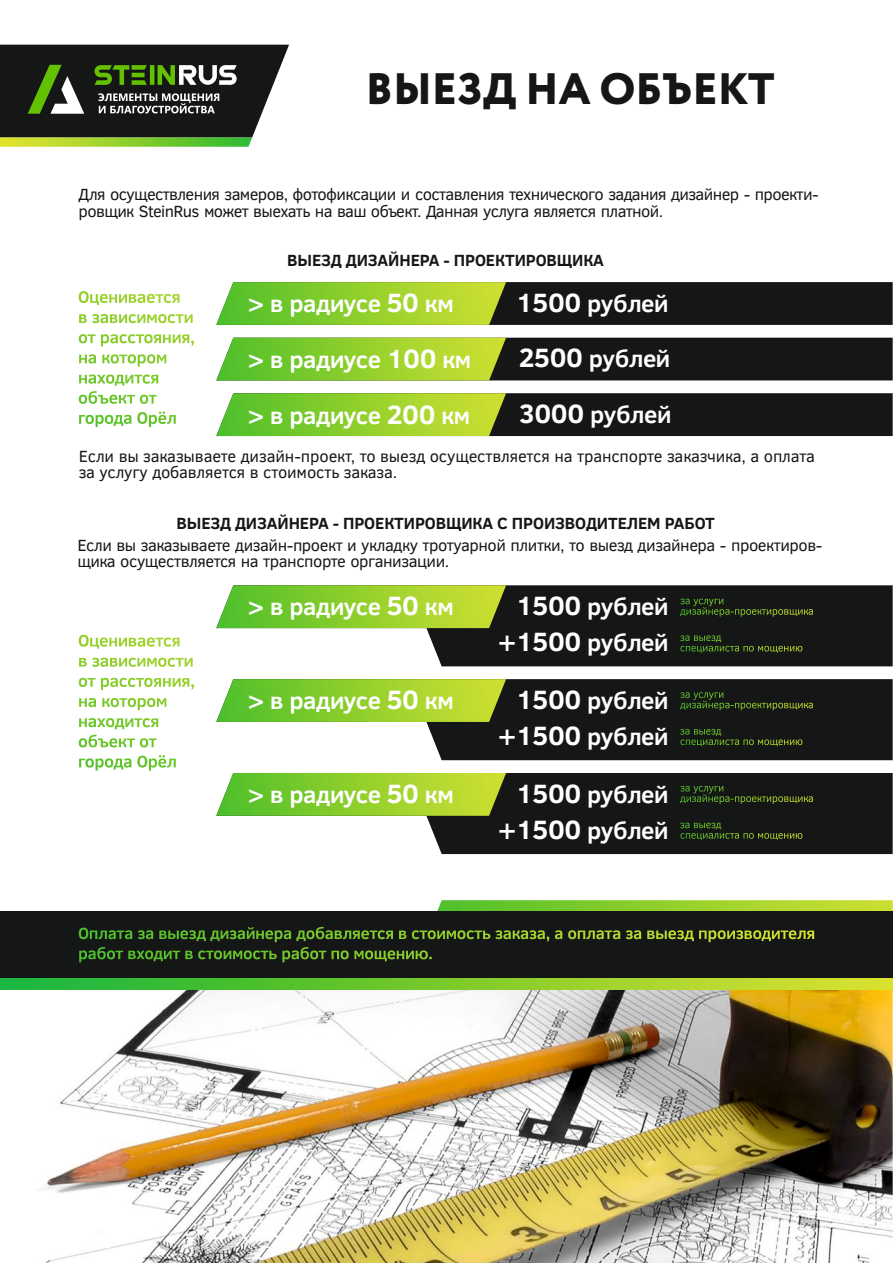
<style>
.page{position:relative;width:893px;height:1263px;background:#fff}
.page>*{position:absolute;margin:0;border:0;box-sizing:border-box;transform-origin:0 0}
.t1{font:800 43.95px "Circe";color:#151616}
.t2{font:700 24px/36.5px "Clear Sans";letter-spacing:-.015em;color:#fff;text-align:right}
.t3{font:16.5px/16.5px "Clear Sans";letter-spacing:-.025em;color:#151616}
.t4{font:700 16.5px "Clear Sans";letter-spacing:-.005em;color:#151616}
.s1{font-size:27px}
</style>
<div class="page">
<svg style="left:425px;top:900px;width:468px;height:12px;background:#8bc235"></svg>
<img style="left:0;top:989px;width:893px;height:274px">
<div style="left:0;top:912px;width:893px;height:66px;background:#151616"></div>
<svg style="left:0;top:45px;width:289px;height:102px;background:#444e38"></svg>
<svg style="left:0;top:978px;width:893px;height:11px;background:#7aca30"></svg>
<svg style="left:216px;top:282px;width:677px;height:43px;background:#4a6422"></svg>
<svg style="left:216px;top:338px;width:677px;height:42px;background:#496322"></svg>
<svg style="left:216px;top:393px;width:677px;height:43px;background:#4a6423"></svg>
<svg style="left:78px;top:291px;width:102px;height:14px"></svg>
<svg style="left:79px;top:314px;width:114px;height:10px"></svg>
<svg style="left:78px;top:334px;width:116px;height:13px"></svg>
<svg style="left:79px;top:354px;width:88px;height:13px"></svg>
<svg style="left:79px;top:374px;width:80px;height:12px"></svg>
<svg style="left:78px;top:391px;width:79px;height:13px"></svg>
<svg style="left:79px;top:411px;width:97px;height:16px"></svg>
<svg style="left:78px;top:926px;width:737px;height:17px"></svg>
<svg style="left:79px;top:947px;width:353px;height:16px"></svg>
<svg style="left:216px;top:585px;width:677px;height:81px;fill:#151616"></svg>
<svg style="left:216px;top:585px;width:290px;height:43px;background:#8fca33"></svg>
<svg style="left:78px;top:634px;width:102px;height:15px"></svg>
<svg style="left:79px;top:657px;width:114px;height:10px"></svg>
<svg style="left:78px;top:677px;width:116px;height:13px"></svg>
<svg style="left:79px;top:698px;width:88px;height:13px"></svg>
<svg style="left:79px;top:718px;width:80px;height:12px"></svg>
<svg style="left:78px;top:734px;width:79px;height:14px"></svg>
<svg style="left:79px;top:755px;width:97px;height:16px"></svg>
<div style="left:426px;top:679px;width:467px;height:81px;background:#151616"></div>
<svg style="left:216px;top:679px;width:290px;height:43px;background:#8fca32"></svg>
<div style="left:426px;top:773px;width:467px;height:81px;background:#151616"></div>
<svg style="left:216px;top:773px;width:290px;height:43px;background:#8fca32"></svg>
<svg style="left:680px;top:598px;width:44px;height:8px"></svg>
<svg style="left:680px;top:606px;width:133px;height:12px;background:#2b381a"></svg>
<svg style="left:680px;top:634px;width:42px;height:9px"></svg>
<svg style="left:680px;top:645px;width:122px;height:9px"></svg>
<svg style="left:680px;top:691px;width:44px;height:9px"></svg>
<svg style="left:680px;top:700px;width:133px;height:11px"></svg>
<svg style="left:680px;top:727px;width:42px;height:9px"></svg>
<svg style="left:680px;top:738px;width:122px;height:9px"></svg>
<svg style="left:680px;top:784px;width:44px;height:9px"></svg>
<svg style="left:680px;top:793px;width:133px;height:11px"></svg>
<svg style="left:680px;top:822px;width:42px;height:7px"></svg>
<svg style="left:680px;top:832px;width:122px;height:8px"></svg>
<h1 class="t1" style="left:366px;top:59px;width:410px">ВЫЕЗД НА ОБЪЕКТ</h1>
<p class="t3" style="left:79px;top:188px;width:741px">Для осуществления замеров, фотофиксации и составления технического задания дизайнер - проекти&shy;ровщик SteinRus может выехать на ваш объект. Данная услуга является платной.</p>
<p class="t4" style="left:287px;top:254px;width:318px">ВЫЕЗД ДИЗАЙНЕРА - ПРОЕКТИРОВЩИКА</p>
<h2 class="t2" style="left:248px;top:288px;width:208px">&gt; в радиусе <span class="s1">50</span> км</h2>
<h2 class="t2" style="left:248px;top:344px;width:225px">&gt; в радиусе <span class="s1">100</span> км</h2>
<h2 class="t2" style="left:248px;top:400px;width:224px">&gt; в радиусе <span class="s1">200</span> км</h2>
<h2 class="t2" style="left:519px;top:399px;width:154px"><span class="s1">3000</span> рублей</h2>
<p class="t3" style="left:79px;top:450px;width:738px">Если вы заказываете дизайн-проект, то выезд осуществляется на транспорте заказчика, а оплата за услугу добавляется в стоимость заказа.</p>
<h2 class="t2" style="left:516px;top:288px;width:154px"><span class="s1">1500</span> рублей</h2>
<h2 class="t2" style="left:519px;top:343px;width:153px"><span class="s1">2500</span> рублей</h2>
<p class="t4" style="left:177px;top:517px;width:540px">ВЫЕЗД ДИЗАЙНЕРА - ПРОЕКТИРОВЩИКА С ПРОИЗВОДИТЕЛЕМ РАБОТ</p>
<p class="t3" style="left:77px;top:538px;width:747px">Если вы заказываете дизайн-проект и укладку тротуарной плитки, то выезд дизайнера - проектиров&shy;щика осуществляется на транспорте организации.</p>
<h2 class="t2" style="left:248px;top:591px;width:208px">&gt; в радиусе <span class="s1">50</span> км</h2>
<h2 class="t2" style="left:498px;top:591px;width:172px"><span class="s1">1500</span> рублей <span class="s1">+1500</span> рублей</h2>
<h2 class="t2" style="left:248px;top:685px;width:208px">&gt; в радиусе <span class="s1">50</span> км</h2>
<h2 class="t2" style="left:498px;top:685px;width:172px"><span class="s1">1500</span> рублей <span class="s1">+1500</span> рублей</h2>
<h2 class="t2" style="left:248px;top:779px;width:208px">&gt; в радиусе <span class="s1">50</span> км</h2>
<h2 class="t2" style="left:498px;top:779px;width:172px"><span class="s1">1500</span> рублей <span class="s1">+1500</span> рублей</h2>
</div>
